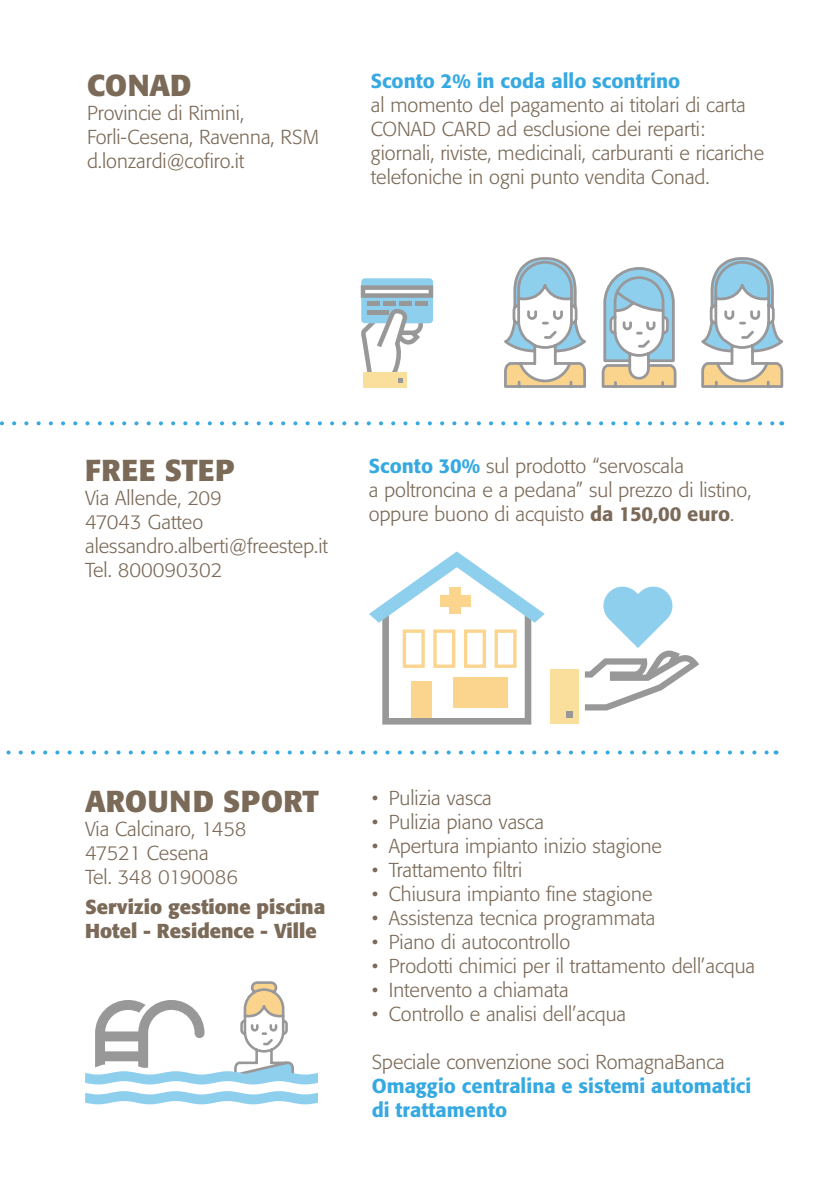
<style>
.page{position:relative;width:840px;height:1191px;background:#fff}
.page>*{position:absolute;margin:0;border:0;box-sizing:border-box;transform-origin:0 0}
.t1{font:700 30px "Formata";letter-spacing:.02em;color:#7b6a58}
.t2{font:300 20px/24px "Formata";color:#7b6a58}
.t3{font:500 20px/24px "Formata";color:#36a9e1}
.t4{font:700 20px/24px "Formata";color:#7b6a58}
.s1{font-weight:500;color:#36a9e1}
.s2{font-weight:500}
</style>
<div class="page">
<div style="left:550px;top:669px;width:29px;height:54px;background:#fade9c"></div>
<svg style="left:566px;top:711px;width:6px;height:6px"></svg>
<svg style="left:584px;top:586px;width:114px;height:124px"></svg>
<svg style="left:369px;top:551px;width:175px;height:174px"></svg>
<div style="left:411px;top:681px;width:20px;height:37px;background:#fbd48d"></div>
<div style="left:453px;top:677px;width:54px;height:30px;background:#fbd48d"></div>
<div style="left:449px;top:587px;width:11px;height:27px;background:#fbd48d"></div>
<div style="left:440px;top:595px;width:30px;height:11px;background:#fbd48d"></div>
<svg style="left:6px;top:750px;width:763px;height:4px"></svg>
<svg style="left:85px;top:1091px;width:233px;height:13px"></svg>
<svg style="left:85px;top:981px;width:233px;height:103px"></svg>
<svg style="left:0;top:421px;width:774px;height:4px"></svg>
<div style="left:361px;top:278px;width:72px;height:45px;background:#8fcfee;border-radius:4px"></div>
<div style="left:363px;top:372px;width:43px;height:16px;background:#fade9c"></div>
<svg style="left:360px;top:285px;width:73px;height:101px"></svg>
<svg style="left:701px;top:257px;width:83px;height:131px"></svg>
<svg style="left:601px;top:267px;width:76px;height:121px"></svg>
<svg style="left:504px;top:257px;width:82px;height:131px"></svg>
<h1 class="t1" style="left:87px;top:67px;width:106px">CONAD</h1>
<p class="t2" style="left:87px;top:101px;width:233px">Provincie di Rimini,<br>Forli-Cesena, Ravenna, RSM d.lonzardi@cofiro.it</p>
<p class="t3" style="left:370px;top:69px;width:311px">Sconto 2% in coda allo scontrino</p>
<p class="t2" style="left:370px;top:93px;width:394px">al momento del pagamento ai titolari di carta CONAD CARD ad esclusione dei reparti: giornali, riviste, medicinali, carburanti e ricariche telefoniche in ogni punto vendita Conad.</p>
<h1 class="t1" style="left:85px;top:452px;width:151px">FREE STEP</h1>
<p class="t2" style="left:85px;top:486px;width:244px">Via Allende, 209<br>47043 Gatteo alessandro.alberti@freestep.it<br>Tel. 800090302</p>
<p class="t2" style="left:368px;top:454px;width:384px"><span class="s1">Sconto 30%</span> sul prodotto “servoscala<br>a poltroncina e a pedana” sul prezzo di listino, oppure buono di acquisto <span class="s2">da 150,00 euro</span>.</p>
<h1 class="t1" style="left:85px;top:783px;width:235px">AROUND SPORT</h1>
<p class="t2" style="left:85px;top:817px;width:163px">Via Calcinaro, 1458<br>47521 Cesena<br>Tel. 348 0190086</p>
<p class="t4" style="left:85px;top:895px;width:242px">Servizio gestione piscina<br>Hotel - Residence - Ville</p>
<p class="t2" style="left:371px;top:786px;width:121px">• Pulizia vasca</p>
<p class="t2" style="left:371px;top:810px;width:174px">• Pulizia piano vasca</p>
<p class="t2" style="left:371px;top:834px;width:291px">• Apertura impianto inizio stagione</p>
<p class="t2" style="left:371px;top:858px;width:152px">• Trattamento filtri</p>
<p class="t2" style="left:371px;top:882px;width:282px">• Chiusura impianto fine stagione</p>
<p class="t2" style="left:371px;top:906px;width:285px">• Assistenza tecnica programmata</p>
<p class="t2" style="left:371px;top:930px;width:200px">• Piano di autocontrollo</p>
<p class="t2" style="left:371px;top:954px;width:384px">• Prodotti chimici per il trattamento dell’acqua</p>
<p class="t2" style="left:371px;top:978px;width:198px">• Intervento a chiamata</p>
<p class="t2" style="left:371px;top:1002px;width:256px">• Controllo e analisi dell’acqua</p>
<p class="t2" style="left:371px;top:1050px;width:354px">Speciale convenzione soci RomagnaBanca</p>
<p class="t3" style="left:371px;top:1073px;width:381px">Omaggio centralina e sistemi automatici di trattamento</p>
</div>
